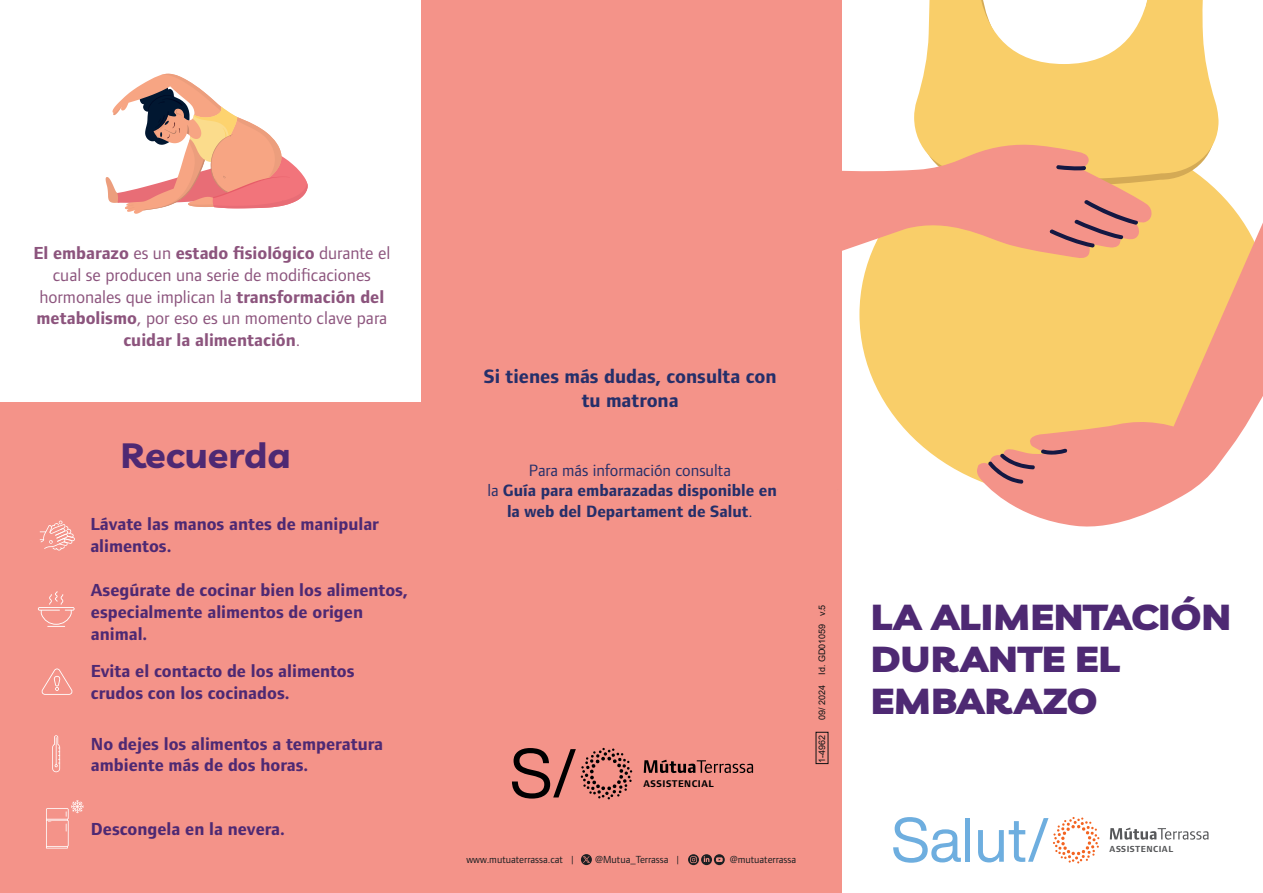
<style>
.page{position:relative;width:1263px;height:893px;background:#fff}
.page>*{position:absolute;margin:0;border:0;box-sizing:border-box;transform-origin:0 0}
.t1{font:67.95px "Helvetica Now Display";color:#000001}
.t2{font:61.35px "Helvetica Now Display";letter-spacing:.005em;color:#6eaedf}
.t3{font:900 36px/42px "Livvic";color:#4e2973;scale:1.08 1}
.t4{font:700 35.1px "Livvic";color:#4e2973;scale:1.08 1}
.t5{font:700 20.1px/24.2px "Foundry Form Sans";color:#252f6a;text-align:center}
.t6{font:700 18px/21.6px "Foundry Form Sans";color:#4e2973}
.t7{font:18px/21.6px "Foundry Form Sans";color:#8c547d;text-align:center}
.t8{font:700 16.95px/20.4px "Foundry Form Sans";color:#252f6a;text-align:center}
.t9{font:10.65px "Foundry Form Sans";color:#1b1f22}
.t10{font:700 10.05px "Foundry Form Sans";letter-spacing:.05em;color:#000001}
.t11{font:700 9.15px "Foundry Form Sans";letter-spacing:.05em;color:#57585a}
.t12{font:9px "Arial";color:#0d1214}
.s1{font-weight:700}
.s2{font-weight:400}
</style>
<div class="page">
<svg style="left:106px;top:74px;width:202px;height:140px"></svg>
<div style="left:421px;top:0;width:421px;height:893px;background:#f49389"></div>
<div style="left:0;top:402px;width:430px;height:491px;background:#f49389"></div>
<svg style="left:859px;top:188px;width:381px;height:291px;fill:#f9ce69"></svg>
<svg style="left:914px;top:0;width:304px;height:187px;fill:#f9ce69"></svg>
<svg style="left:974px;top:217px;width:289px;height:310px;background:#f8c184"></svg>
<svg style="left:38px;top:591px;width:37px;height:36px"></svg>
<svg style="left:41px;top:668px;width:32px;height:27px"></svg>
<svg style="left:40px;top:521px;width:35px;height:29px"></svg>
<svg style="left:52px;top:735px;width:8px;height:37px"></svg>
<svg style="left:46px;top:800px;width:38px;height:48px"></svg>
<svg style="left:1053px;top:817px;width:46px;height:46px"></svg>
<svg style="left:1110px;top:828px;width:98px;height:12px"></svg>
<svg style="left:842px;top:143px;width:310px;height:116px;background:#f1a887"></svg>
<svg style="left:987px;top:449px;width:80px;height:35px;background:#d4867c"></svg>
<svg style="left:581px;top:748px;width:51px;height:51px"></svg>
<svg style="left:644px;top:760px;width:109px;height:13px"></svg>
<svg style="left:581px;top:854px;width:11px;height:11px"></svg>
<svg style="left:688px;top:854px;width:37px;height:11px"></svg>
<p class="t7" style="left:33px;top:242px;width:358px"><span class="s1">El embarazo</span> es un <span class="s1">estado fisiológico</span> durante el cual se producen una serie de modificaciones hormonales que implican la <span class="s1">transformación del metabolismo</span>, por eso es un momento clave para <span class="s1">cuidar la alimentación</span>.</p>
<h3 class="t4" style="left:120px;top:428px;width:159px">Recuerda</h3>
<p class="t6" style="left:90px;top:513px;width:290px">Lávate las manos antes de manipular alimentos.</p>
<p class="t6" style="left:91px;top:579px;width:318px">Asegúrate de cocinar bien los alimentos, especialmente alimentos de origen animal.</p>
<p class="t6" style="left:91px;top:660px;width:265px">Evita el contacto de los alimentos crudos con los cocinados.</p>
<p class="t6" style="left:91px;top:733px;width:294px">No dejes los alimentos a temperatura ambiente más de dos horas.</p>
<p class="t6" style="left:91px;top:818px;width:196px">Descongela en la nevera.</p>
<p class="t5" style="left:484px;top:364px;width:294px">Si tienes más dudas, consulta con tu matrona</p>
<p class="t8" style="left:487px;top:460px;width:291px"><span class="s2">Para más información consulta<br>la</span> Guía para embarazadas disponible en la web del Departament de Salut<span class="s2">.</span></p>
<h1 class="t1" style="left:510px;top:726px;width:68px">S/</h1>
<p class="t10" style="left:643px;top:778px;width:72px">ASSISTENCIAL</p>
<p class="t9" style="left:466px;top:853px;width:109px">www.mutuaterrassa.cat |</p>
<p class="t9" style="left:595px;top:853px;width:86px">@Mutua_Terrassa |</p>
<p class="t9" style="left:730px;top:853px;width:68px">@mutuaterrassa</p>
<p class="t12" style="left:816px;top:720px;width:116px;rotate:-90deg">09/ 2024 Id. GD01059 v.5</p>
<p class="t12" style="left:816px;top:763px;width:30px;rotate:-90deg">1-4962</p>
<h3 class="t3" style="left:871px;top:592px;width:335px">LA ALIMENTACIÓN<br>DURANTE EL<br>EMBARAZO</h3>
<h2 class="t2" style="left:891px;top:798px;width:160px">Salut/</h2>
<p class="t11" style="left:1109px;top:844px;width:65px">ASSISTENCIAL</p>
</div>
